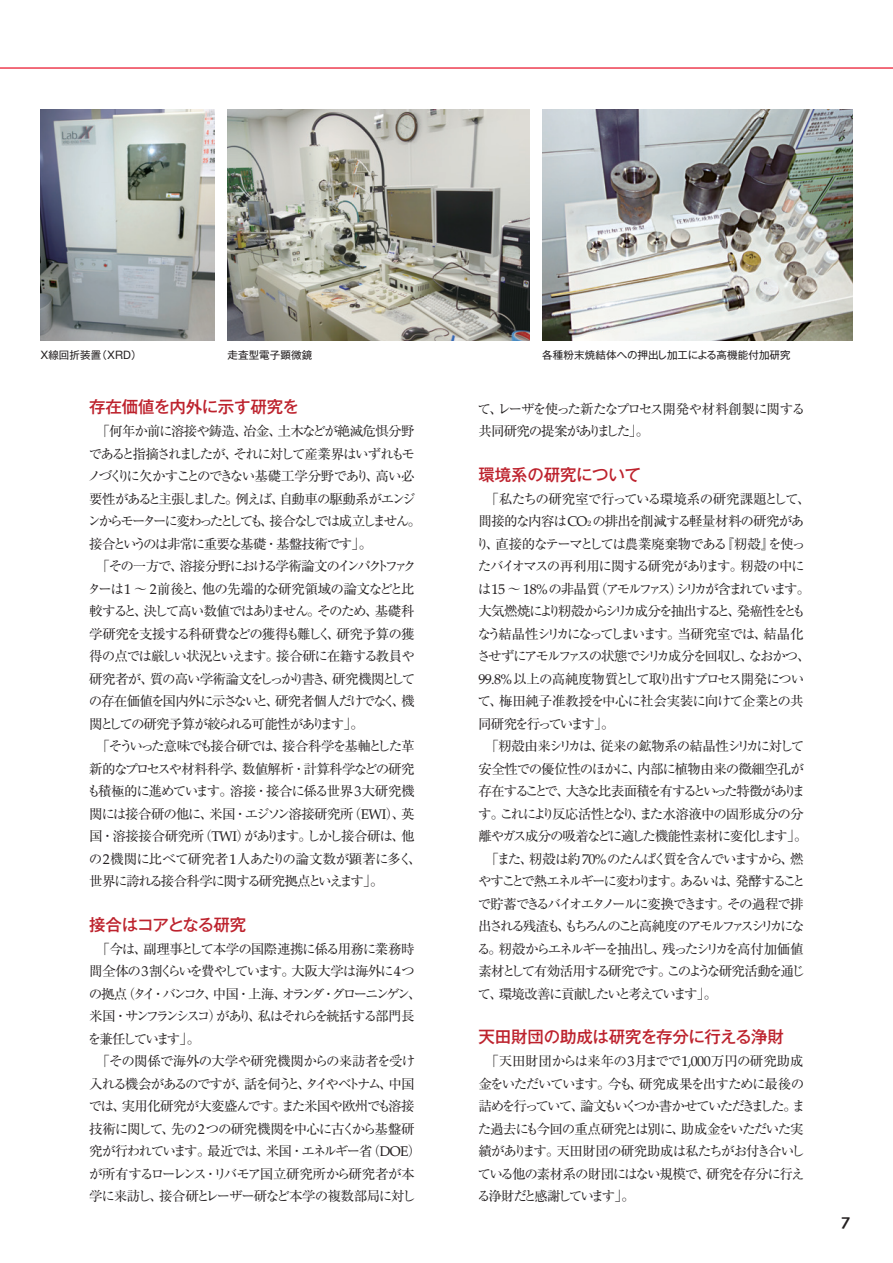
<style>
.page{position:relative;width:893px;height:1263px;background:#fff}
.page>*{position:absolute;margin:0;border:0;box-sizing:border-box;transform-origin:0 0}
.t1{font:500 16.5px "Gothic MB101 Pro";letter-spacing:-.015em;color:#bd222d}
.t2{font:500 16.5px "Gothic MB101 Pro";letter-spacing:-.065em;color:#bd222d}
.t3{font:15.9px "Stone Sans Semi Boold";color:#231f20}
.t4{font:13.5px/22.5px "Ryumin Pro";letter-spacing:-.1em;color:#231f20}
.t5{font:10.5px "Gothic MB101 Pro";letter-spacing:.01em;color:#231f20}
.s1{font-family:"Palatino Linotype";font-size:14.25px}
.s2{font-family:"Palatino Linotype";font-size:14.1px}
</style>
<div class="page">
<img style="left:227px;top:109px;width:302px;height:232px">
<img style="left:40px;top:109px;width:175px;height:232px">
<img style="left:542px;top:109px;width:311px;height:231px">
<hr style="left:0;top:67px;width:893px;height:2px;background:#f16c7b">
<p class="t5" style="left:40px;top:346px;width:103px">X線回折装置（XRD）</p>
<p class="t5" style="left:227px;top:346px;width:86px">走査型電子顕微鏡</p>
<p class="t5" style="left:542px;top:346px;width:250px">各種粉末焼結体への押出し加工による高機能付加研究</p>
<p class="t1" style="left:89px;top:393px;width:211px">存在価値を内外に示す研究を</p>
<p class="t4" style="left:87px;top:419px;width:336px">　「何年か前に溶接や鋳造、冶金、土木などが絶滅危惧分野であると指摘されましたが、それに対して産業界はいずれもモノづくりに欠かすことのできない基礎工学分野であり、高い必要性があると主張しました。例えば、自動車の駆動系がエンジンからモーターに変わったとしても、接合なしでは成立しません。接合というのは非常に重要な基礎・基盤技術です」。<br>　「その一方で、溶接分野における学術論文のインパクトファクターは<span class="s1">1</span> ～ <span class="s1">2</span>前後と、他の先端的な研究領域の論文などと比較すると、決して高い数値ではありません。そのため、基礎科学研究を支援する科研費などの獲得も難しく、研究予算の獲得の点では厳しい状況といえます。接合研に在籍する教員や研究者が、質の高い学術論文をしっかり書き、研究機関としての存在価値を国内外に示さないと、研究者個人だけでなく、機関としての研究予算が絞られる可能性があります」。<br>　「そういった意味でも接合研では、接合科学を基軸とした革新的なプロセスや材料科学、数値解析・計算科学などの研究も積極的に進めています。溶接・接合に係る世界 <span class="s1">3</span>大研究機関には接合研の他に、米国・エジソン溶接研究所（<span class="s2">EWI</span>）、英国・溶接接合研究所（<span class="s2">TWI</span>）があります。しかし接合研は、他の<span class="s1">2</span>機関に比べて研究者<span class="s1">1</span>人あたりの論文数が顕著に多く、世界に誇れる接合科学に関する研究拠点といえます」。</p>
<p class="t2" style="left:89px;top:911px;width:159px">接合はコアとなる研究</p>
<p class="t4" style="left:88px;top:936px;width:335px">　「今は、副理事として本学の国際連携に係る用務に業務時間全体の<span class="s1">3</span>割くらいを費やしています。大阪大学は海外に<span class="s1">4</span>つの拠点（タイ・バンコク、中国・上海、オランダ・グローニンゲン、米国・サンフランシスコ）があり、私はそれらを統括する部門長を兼任しています」。<br>　「その関係で海外の大学や研究機関からの来訪者を受け入れる機会があるのですが、話を伺うと、タイやベトナム、中国では、実用化研究が大変盛んです。また米国や欧州でも溶接技術に関して、先の<span class="s1">2</span>つの研究機関を中心に古くから基盤研究が行われています。最近では、米国・エネルギー省（<span class="s2">DOE</span>）が所有するローレンス・リバモア国立研究所から研究者が本学に来訪し、接合研とレーザー研など本学の複数部局に対し</p>
<p class="t4" style="left:478px;top:396px;width:329px">て、レーザを使った新たなプロセス開発や材料創製に関する共同研究の提案がありました」。</p>
<p class="t1" style="left:478px;top:461px;width:164px">環境系の研究について</p>
<p class="t4" style="left:476px;top:486px;width:336px">　「私たちの研究室で行っている環境系の研究課題として、間接的な内容は<span class="s2">CO</span>₂の排出を削減する軽量材料の研究があり、直接的なテーマとしては農業廃棄物である『籾殻』を使ったバイオマスの再利用に関する研究があります。籾殻の中には <span class="s1">15</span> ～ <span class="s1">18</span><span class="s2">%</span> の非晶質（アモルファス）シリカが含まれています。大気燃焼により籾殻からシリカ成分を抽出すると、発癌性をともなう結晶性シリカになってしまいます。当研究室では、結晶化させずにアモルファスの状態でシリカ成分を回収し、なおかつ、<br><span class="s1">99</span><span class="s2">.</span><span class="s1">8</span><span class="s2">%</span>以上の高純度物質として取り出すプロセス開発について、梅田純子准教授を中心に社会実装に向けて企業との共同研究を行っています」。<br>　「籾殻由来シリカは、従来の鉱物系の結晶性シリカに対して安全性での優位性のほかに、内部に植物由来の微細空孔が存在することで、大きな比表面積を有するといった特徴があります。これにより反応活性となり、また水溶液中の固形成分の分離やガス成分の吸着などに適した機能性素材に変化します」。　「また、籾殻は約 <span class="s1">70</span><span class="s2">%</span> のたんぱく質を含んでいますから、燃やすことで熱エネルギーに変わります。あるいは、発酵することで貯蓄できるバイオエタノールに変換できます。その過程で排出される残渣も、もちろんのこと高純度のアモルファスシリカになる。籾殻からエネルギーを抽出し、残ったシリカを高付加価値素材として有効活用する研究です。このような研究活動を通じて、環境改善に貢献したいと考えています」。</p>
<p class="t1" style="left:478px;top:1023px;width:307px">天田財団の助成は研究を存分に行える浄財</p>
<p class="t4" style="left:477px;top:1049px;width:330px">　「天田財団からは来年の<span class="s1">3</span>月までで<span class="s1">1</span><span class="s2">,</span><span class="s1">000</span>万円の研究助成金をいただいています。今も、研究成果を出すために最後の詰めを行っていて、論文もいくつか書かせていただきました。また過去にも今回の重点研究とは別に、助成金をいただいた実績があります。天田財団の研究助成は私たちがお付き合いしている他の素材系の財団にはない規模で、研究を存分に行える浄財だと感謝しています」。</p>
<p class="t3" style="left:841px;top:1213px;width:11px">7</p>
</div>
